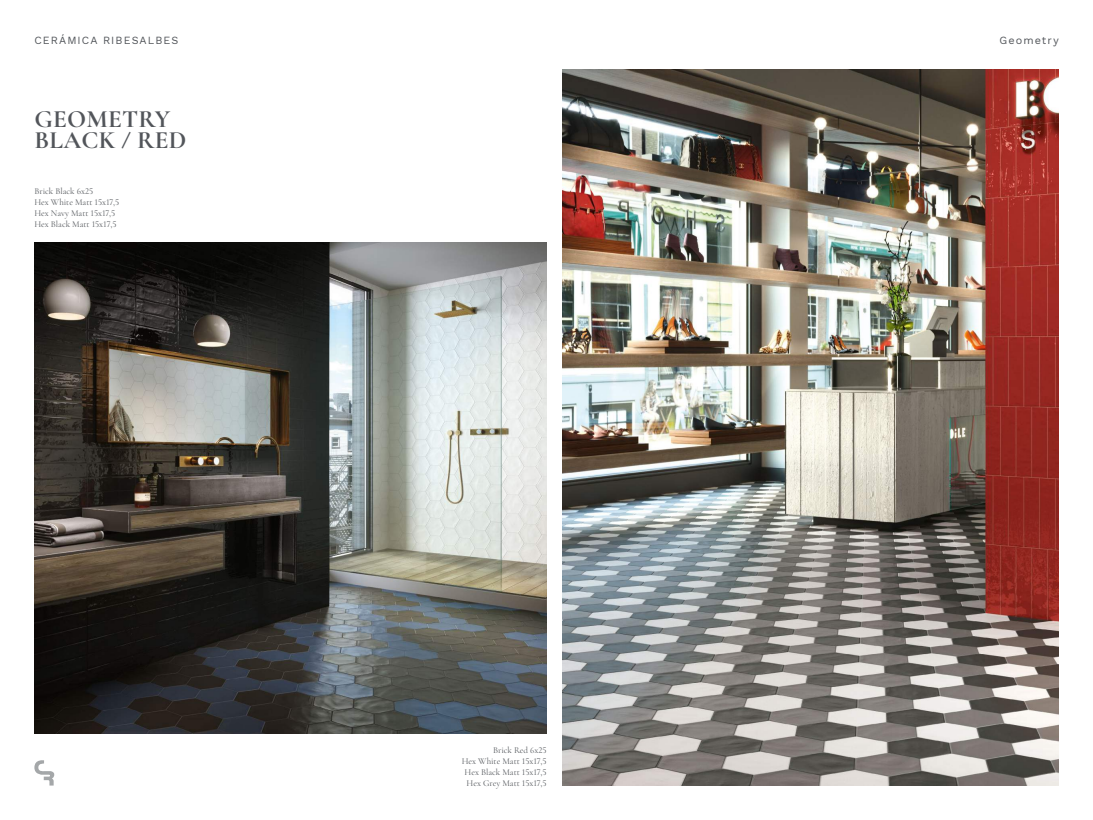
<style>
.page{position:relative;width:1093px;height:820px;background:#fff}
.page>*{position:absolute;margin:0;border:0;box-sizing:border-box;transform-origin:0 0}
.t1{font:700 25px/21px "Cormorant Garamond";letter-spacing:.01em;color:#52555a}
.t2{font:10.8px "Work Sans";letter-spacing:.1em;color:#52555a}
.t3{font:9px/10.8px "Cormorant Garamond";color:#52555a}
</style>
<div class="page">
<img style="left:562px;top:70px;width:496px;height:715px">
<img style="left:34px;top:242px;width:512px;height:491px">
<svg style="left:34px;top:760px;width:20px;height:25px"></svg>
<p class="t2" style="left:34px;top:34px;width:145px">CERÁMICA RIBESALBES</p>
<p class="t2" style="left:999px;top:34px;width:61px">Geometry</p>
<h1 class="t1" style="left:35px;top:108px;width:154px">GEOMETRY<br>BLACK / RED</h1>
<p class="t3" style="left:34px;top:186px;width:86px">Brick Black 6x25<br>Hex White Matt 15x17,5<br>Hex Navy Matt 15x17,5<br>Hex Black Matt 15x17,5</p>
<p class="t3" style="left:462px;top:744px;width:86px;text-align:right">Brick Red 6x25<br>Hex White Matt 15x17,5<br>Hex Black Matt 15x17,5<br>Hex Grey Matt 15x17,5</p>
</div>
